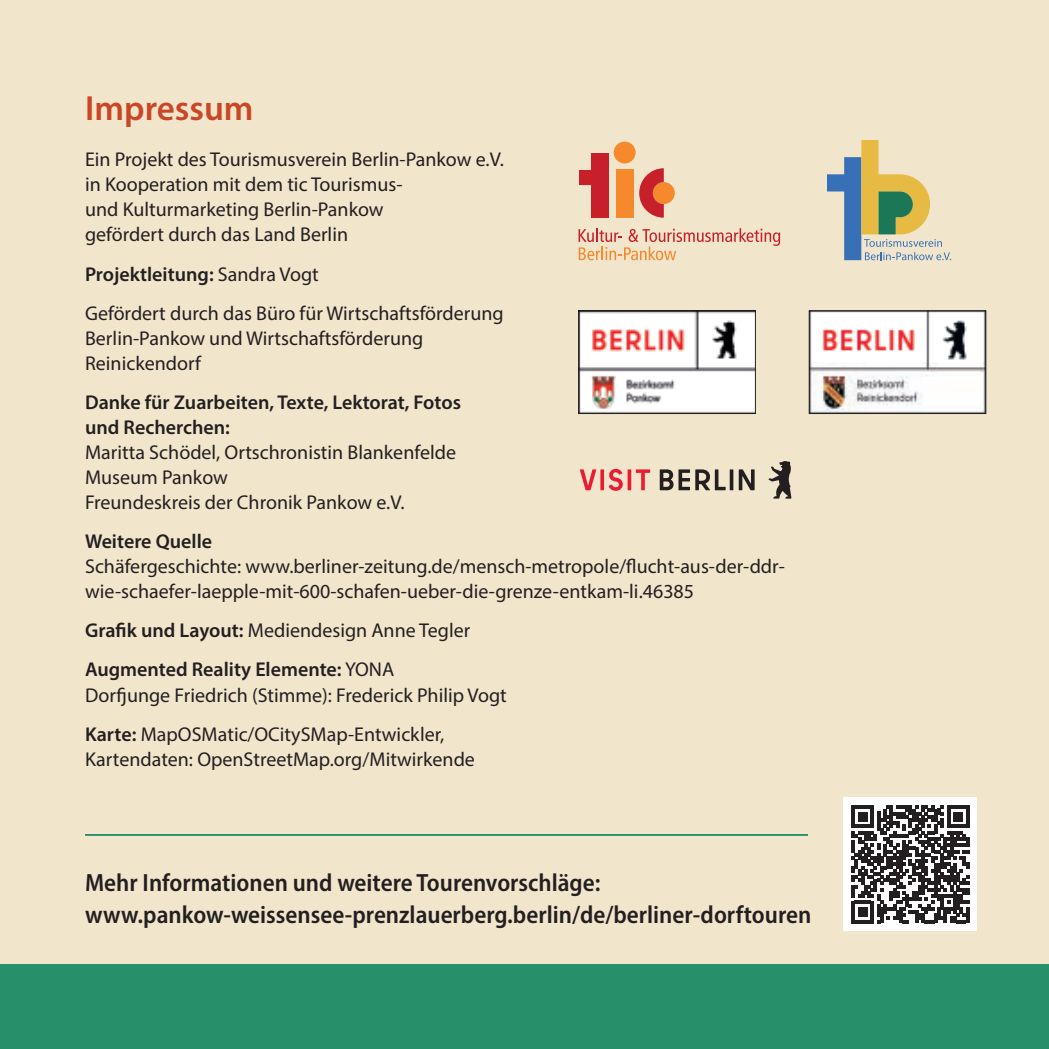
<style>
.page{position:relative;width:1049px;height:1049px;background:#f1e6cc}
.page>*{position:absolute;margin:0;border:0;box-sizing:border-box;transform-origin:0 0}
.t1{font:600 35px "Myriad Pro";color:#ca4625}
.t2{font:600 semi-condensed 25px/32.5px "Myriad Pro";color:#231f20}
.t3{font:20px/25px "Myriad Pro";color:#231f20}
.t4{font:600 20px/25px "Myriad Pro";color:#231f20}
.s1{font-weight:600}
.s2{font-weight:400}
</style>
<div class="page">
<div style="left:614px;top:142px;width:22px;height:21px;background:#f5892c;border-radius:50%"></div>
<div style="left:616px;top:170px;width:17px;height:48px;background:#f5892c"></div>
<div style="left:653px;top:182px;width:22px;height:22px;background:#f5892c;border-radius:50%"></div>
<svg style="left:639px;top:168px;width:25px;height:50px"></svg>
<div style="left:591px;top:154px;width:18px;height:64px;background:#c8202b"></div>
<div style="left:579px;top:170px;width:18px;height:15px;background:#c8202b"></div>
<svg style="left:578px;top:228px;width:202px;height:32px"></svg>
<img style="left:580px;top:312px;width:174px;height:100px">
<div style="left:578px;top:310px;width:178px;height:104px;border:1px solid #231f20"></div>
<img style="left:811px;top:312px;width:173px;height:100px">
<div style="left:809px;top:310px;width:177px;height:104px;border:1px solid #231f20"></div>
<svg style="left:827px;top:140px;width:124px;height:120px"></svg>
<div style="left:843px;top:797px;width:134px;height:134px;background:#fff"></div>
<svg style="left:852px;top:805px;width:117px;height:118px"></svg>
<hr style="left:966px;top:907px;width:3px;height:16px;background:#231f20">
<hr style="left:85px;top:834px;width:723px;height:2px;background:#278f6a">
<svg style="left:660px;top:469px;width:94px;height:21px"></svg>
<svg style="left:580px;top:469px;width:70px;height:22px"></svg>
<svg style="left:768px;top:461px;width:23px;height:38px"></svg>
<div style="left:0;top:964px;width:1049px;height:85px;background:#278f6a"></div>
<h1 class="t1" style="left:85px;top:86px;width:170px">Impressum</h1>
<p class="t3" style="left:85px;top:147px;width:420px">Ein Projekt des Tourismusverein Berlin-Pankow e.V. in Kooperation mit dem tic Tourismus-<br>und Kulturmarketing Berlin-Pankow<br>gefördert durch das Land Berlin</p>
<p class="t3" style="left:85px;top:254px;width:420px;line-height:39.2px"><span class="s1">Projektleitung:</span> Sandra Vogt<br>Gefördert durch das Büro für Wirtschaftsförderung</p>
<p class="t3" style="left:85px;top:325px;width:340px">Berlin-Pankow und Wirtschaftsförderung<br>Reinickendorf</p>
<p class="t4" style="left:85px;top:389px;width:377px">Danke für Zuarbeiten, Texte, Lektorat, Fotos und Recherchen:</p>
<p class="t3" style="left:85px;top:439px;width:372px">Maritta Schödel, Ortschronistin Blankenfelde<br>Museum Pankow<br>Freundeskreis der Chronik Pankow e.V.</p>
<p class="t4" style="left:85px;top:528px;width:129px">Weitere Quelle</p>
<p class="t3" style="left:85px;top:554px;width:701px">Schäfergeschichte: www.berliner-zeitung.de/mensch-metropole/flucht-aus-der-ddr&shy;wie-schaefer-laepple-mit-600-schafen-ueber-die-grenze-entkam-li.46385</p>
<p class="t4" style="left:85px;top:610px;width:387px;line-height:39.2px">Grafik und Layout: <span class="s2">Mediendesign Anne Tegler<br></span>Augmented Reality Elemente: <span class="s2">YONA</span></p>
<p class="t3" style="left:85px;top:675px;width:423px;line-height:39.2px">Dorfjunge Friedrich (Stimme): Frederick Philip Vogt<br><span class="s1">Karte:</span> MapOSMatic/OCitySMap-Entwickler,</p>
<p class="t3" style="left:85px;top:746px;width:391px">Kartendaten: OpenStreetMap.org/Mitwirkende</p>
<p class="t2" style="left:85px;top:865px;width:728px">Mehr Informationen und weitere Tourenvorschläge: www.pankow-weissensee-prenzlauerberg.berlin/de/berliner-dorftouren</p>
</div>
